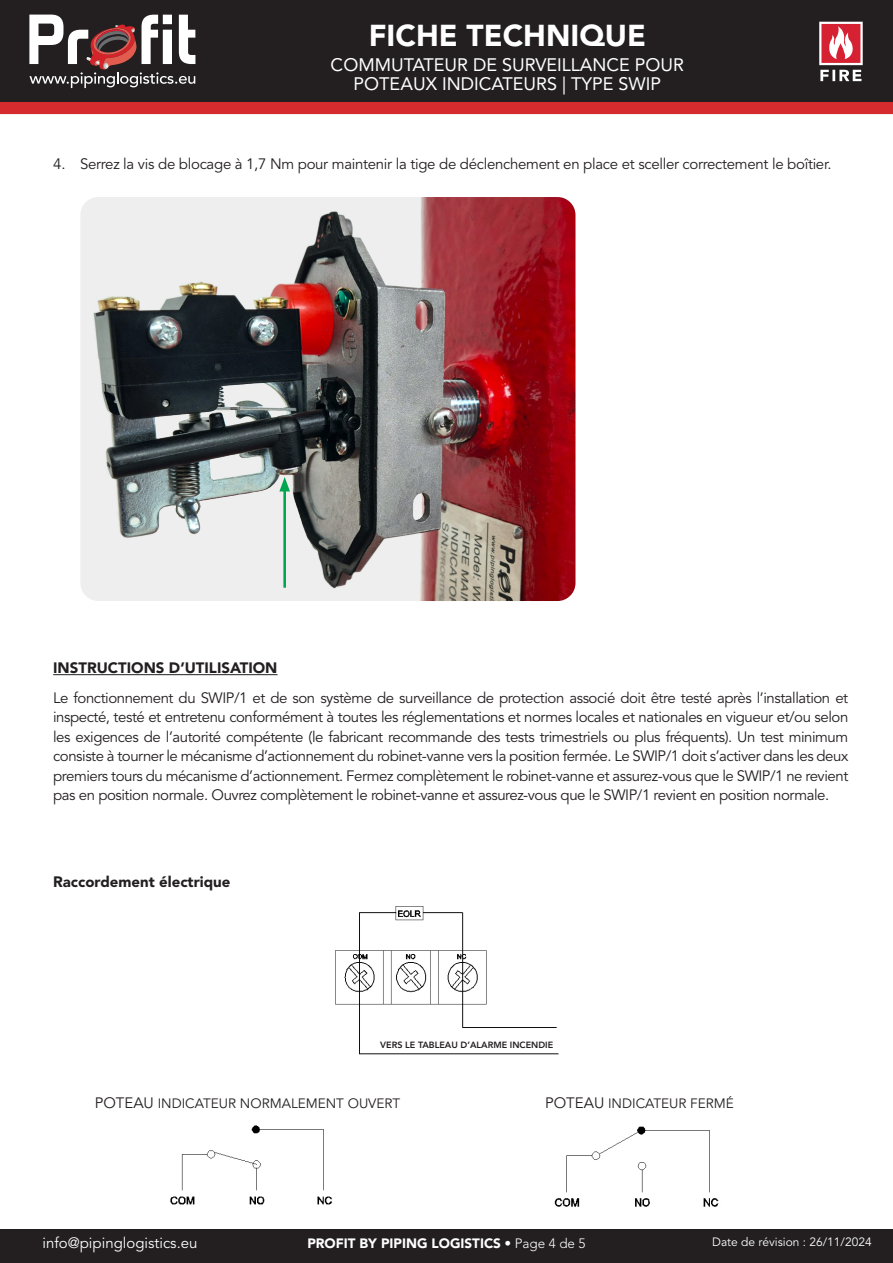
<style>
.page{position:relative;width:893px;height:1263px;background:#fff}
.page>*{position:absolute;margin:0;border:0;box-sizing:border-box;transform-origin:0 0}
.t1{font:900 30px "Avenir LT Std";color:#fff}
.t2{font:18px/19.5px "Avenir LT Std";color:#fff;text-align:center}
.Lopende_tekst{font:15px/19.5px "Avenir LT Std";letter-spacing:-.02em;color:#231f20;text-align:justify}
.Titles{font:900 15px "Avenir LT Std";color:#231f20}
.t3{font:15px "Avenir LT Std";color:#fff}
.Titles-2{font:13.5px "Avenir LT Std";color:#231f20}
.t4{font:900 13.5px "Avenir LT Std";color:#fff}
.t5{font:12px "Avenir LT Std";color:#fff}
.Titles-3{font:800 9px "Avenir LT Std";color:#231f20}
.s1{font-size:15px}
.s2{font-weight:300}
</style>
<div class="page">
<img style="left:170px;top:1125px;width:162px;height:80px">
<img style="left:554px;top:1126px;width:165px;height:81px">
<img style="left:80px;top:197px;width:495px;height:404px">
<hr style="left:283px;top:487px;width:3px;height:101px;background:#00a54f">
<svg style="left:279px;top:477px;width:11px;height:14px"></svg>
<hr style="left:53px;top:674px;width:225px;height:1px;background:#231f20">
<img style="left:335px;top:906px;width:224px;height:149px">
<div style="left:375px;top:1038px;width:183px;height:12px;background:#fff"></div>
<div style="left:0;top:1229px;width:893px;height:34px;background:#231f20"></div>
<div style="left:0;top:0;width:893px;height:103px;background:#231f20"></div>
<div style="left:0;top:103px;width:893px;height:11px;background:#d52b2e"></div>
<svg style="left:29px;top:15px;width:166px;height:73px"></svg>
<svg style="left:819px;top:22px;width:44px;height:59px"></svg>
<h1 class="t1" style="left:369px;top:17px;width:279px">FICHE TECHNIQUE</h1>
<p class="t2" style="left:331px;top:55px;width:355px">COMMUTATEUR DE SURVEILLANCE POUR<br>POTEAUX INDICATEURS | TYPE SWIP</p>
<p class="Lopende_tekst" style="left:53px;top:154px;width:780px">4. Serrez la vis de blocage à 1,7 Nm pour maintenir la tige de déclenchement en place et sceller correctement le boîtier.</p>
<p class="Titles" style="left:53px;top:659px;width:226px">INSTRUCTIONS D’UTILISATION</p>
<p class="Lopende_tekst" style="left:53px;top:688px;width:797px">Le fonctionnement du SWIP/1 et de son système de surveillance de protection associé doit être testé après l’installation et inspecté, testé et entretenu conformément à toutes les réglementations et normes locales et nationales en vigueur et/ou selon les exigences de l’autorité compétente (le fabricant recommande des tests trimestriels ou plus fréquents). Un test minimum consiste à tourner le mécanisme d’actionnement du robinet-vanne vers la position fermée. Le SWIP/1 doit s’activer dans les deux premiers tours du mécanisme d’actionnement. Fermez complètement le robinet-vanne et assurez-vous que le SWIP/1 ne revient pas en position normale. Ouvrez complètement le robinet-vanne et assurez-vous que le SWIP/1 revient en position normale.</p>
<p class="Titles" style="left:53px;top:873px;width:179px">Raccordement électrique</p>
<p class="Titles-3" style="left:380px;top:1039px;width:174px">VERS LE TABLEAU D’ALARME INCENDIE</p>
<p class="Titles-2" style="left:95px;top:1096px;width:307px"><span class="s1">POTEAU</span> INDICATEUR NORMALEMENT OUVERT</p>
<p class="Titles-2" style="left:545px;top:1096px;width:190px"><span class="s1">POTEAU</span> INDICATEUR FERMÉ</p>
<p class="t3" style="left:43px;top:1234px;width:157px">info@pipinglogistics.eu</p>
<p class="t4" style="left:307px;top:1235px;width:280px">PROFIT BY PIPING LOGISTICS <span class="s2">• Page 4 de 5</span></p>
<p class="t5" style="left:712px;top:1235px;width:161px">Date de révision : 26/11/2024</p>
</div>
